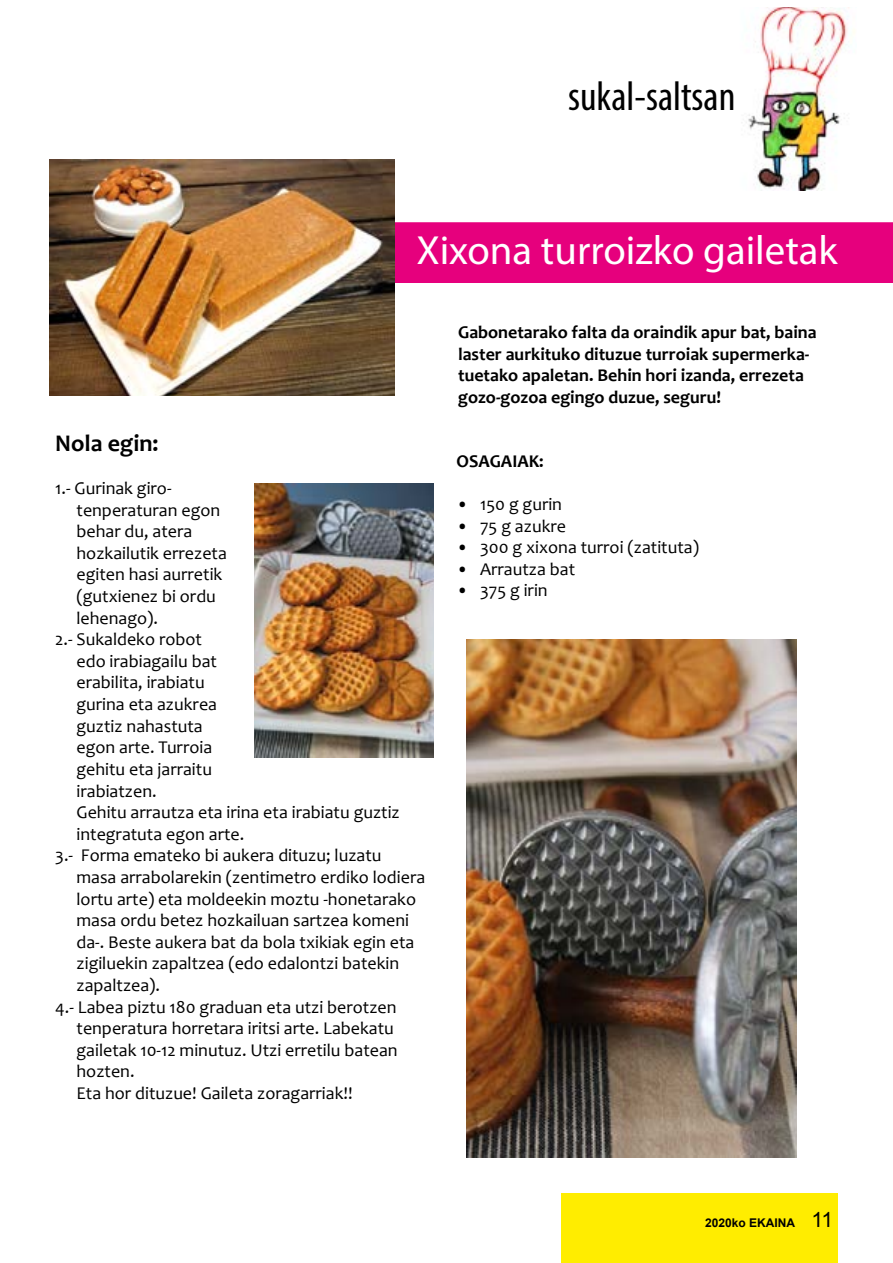
<style>
.page{position:relative;width:893px;height:1263px;background:#fff}
.page>*{position:absolute;margin:0;border:0;box-sizing:border-box;transform-origin:0 0}
.t1{font:condensed 41.4px "Myriad Pro";color:#000}
.t2{font:40.8px "Myriad Pro";color:#fff}
.t3{font:700 24px "Candara";color:#000}
.t4{font:18px "Candara";color:#000}
.t5{font:700 18px/21.6px "Candara";color:#000}
.t6{font:700 12px "Arial";color:#000}
.s1{font-weight:400;font-size:21px}
</style>
<div class="page">
<div style="left:561px;top:1193px;width:277px;height:70px;background:#ffed00"></div>
<img style="left:746px;top:7px;width:109px;height:183px">
<div style="left:394px;top:222px;width:499px;height:61px;background:#e6007d"></div>
<img style="left:466px;top:640px;width:330px;height:517px">
<img style="left:254px;top:484px;width:180px;height:273px">
<img style="left:49px;top:160px;width:345px;height:235px">
<h1 class="t1" style="left:568px;top:71px;width:169px">sukal-saltsan</h1>
<h2 class="t2" style="left:416px;top:225px;width:423px">Xixona turroizko gailetak</h2>
<h3 class="t3" style="left:55px;top:429px;width:105px">Nola egin:</h3>
<p class="t4" style="left:55px;top:477px;width:118px">1.- Gurinak giro-</p>
<p class="t4" style="left:77px;top:499px;width:145px">tenperaturan egon</p>
<p class="t4" style="left:77px;top:520px;width:117px">behar du, atera</p>
<p class="t4" style="left:77px;top:542px;width:152px">hozkailutik errezeta</p>
<p class="t4" style="left:77px;top:564px;width:147px">egiten hasi aurretik</p>
<p class="t4" style="left:77px;top:585px;width:141px">(gutxienez bi ordu</p>
<p class="t4" style="left:77px;top:607px;width:83px">lehenago).</p>
<p class="t4" style="left:55px;top:628px;width:148px">2.- Sukaldeko robot</p>
<p class="t4" style="left:77px;top:650px;width:142px">edo irabiagailu bat</p>
<p class="t4" style="left:77px;top:672px;width:130px">erabilita, irabiatu</p>
<p class="t4" style="left:77px;top:693px;width:142px">gurina eta azukrea</p>
<p class="t4" style="left:77px;top:715px;width:128px">guztiz nahastuta</p>
<p class="t4" style="left:77px;top:736px;width:137px">egon arte. Turroia</p>
<p class="t4" style="left:77px;top:758px;width:137px">gehitu eta jarraitu</p>
<p class="t4" style="left:77px;top:780px;width:82px">irabiatzen.</p>
<p class="t4" style="left:77px;top:801px;width:325px">Gehitu arrautza eta irina eta irabiatu guztiz</p>
<p class="t4" style="left:77px;top:823px;width:169px">integratuta egon arte.</p>
<p class="t4" style="left:55px;top:844px;width:328px">3.- Forma emateko bi aukera dituzu; luzatu</p>
<p class="t4" style="left:77px;top:866px;width:350px">masa arrabolarekin (zentimetro erdiko lodiera</p>
<p class="t4" style="left:77px;top:888px;width:341px">lortu arte) eta moldeekin moztu -honetarako</p>
<p class="t4" style="left:77px;top:909px;width:334px">masa ordu betez hozkailuan sartzea komeni</p>
<p class="t4" style="left:77px;top:931px;width:339px">da-. Beste aukera bat da bola txikiak egin eta</p>
<p class="t4" style="left:77px;top:952px;width:324px">zigiluekin zapaltzea (edo edalontzi batekin</p>
<p class="t4" style="left:77px;top:974px;width:85px">zapaltzea).</p>
<p class="t4" style="left:55px;top:996px;width:343px">4.- Labea piztu 180 graduan eta utzi berotzen</p>
<p class="t4" style="left:77px;top:1017px;width:319px">tenperatura horretara iritsi arte. Labekatu</p>
<p class="t4" style="left:77px;top:1039px;width:323px">gailetak 10-12 minutuz. Utzi erretilu batean</p>
<p class="t4" style="left:77px;top:1060px;width:60px">hozten.</p>
<p class="t4" style="left:77px;top:1082px;width:277px">Eta hor dituzue! Gaileta zoragarriak!!</p>
<p class="t5" style="left:458px;top:321px;width:360px">Gabonetarako falta da oraindik apur bat, baina laster aurkituko dituzue turroiak supermerka&shy;tuetako apaletan. Behin hori izanda, errezeta gozo-gozoa egingo duzue, seguru!</p>
<p class="t5" style="left:456px;top:450px;width:89px">OSAGAIAK:</p>
<p class="t4" style="left:456px;top:493px;width:107px">• 150 g gurin</p>
<p class="t4" style="left:456px;top:515px;width:111px">• 75 g azukre</p>
<p class="t4" style="left:456px;top:536px;width:244px">• 300 g xixona turroi (zatituta)</p>
<p class="t4" style="left:456px;top:558px;width:120px">• Arrautza bat</p>
<p class="t4" style="left:456px;top:580px;width:93px">• 375 g irin</p>
<p class="t6" style="left:705px;top:1215px;width:130px">2020ko EKAINA <span class="s1">11</span></p>
</div>
